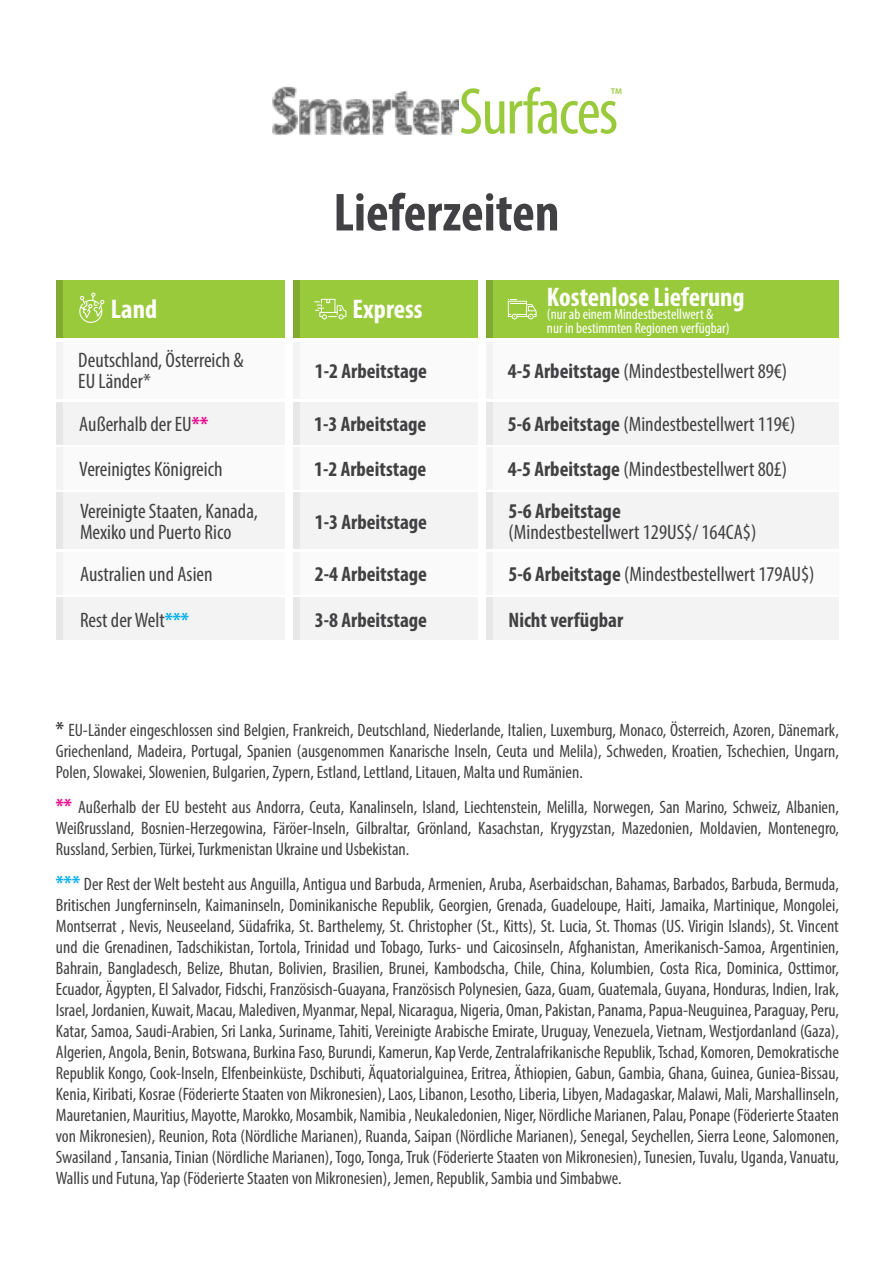
<style>
.page{position:relative;width:893px;height:1263px;background:#fff}
.page>*{position:absolute;margin:0;border:0;box-sizing:border-box;transform-origin:0 0}
.t1{font:condensed 66.3px "Myriad Pro";letter-spacing:-.025em;color:#99ca3b}
.t2{font:700 condensed 54px "Myriad Pro";color:#414042}
.t3{font:700 condensed 27px "Myriad Pro";color:#fff}
.t4{font:condensed 21px/21px "Myriad Pro";color:#414042}
.t5{font:700 condensed 21px/45.5px "Myriad Pro";color:#414042}
.t6{font:condensed 18px/21px "Myriad Pro";color:#414042;text-align:justify}
.t7{font:condensed 15px/13.5px "Myriad Pro";color:#fff}
.t8{font:600 8.4px "Myriad Pro";color:#9aca3d}
.s1{font-weight:700;color:#ec008c}
.s2{font-weight:700;color:#00aeef}
.s3{font-weight:700}
.s4{font-weight:700;font-size:21px}
.s5{font-weight:700;font-size:21px;color:#ec008c}
.s6{font-weight:700;font-size:21px;color:#00aeef}
</style>
<div class="page">
<img style="left:272px;top:86px;width:187px;height:50px">
<div style="left:56px;top:280px;width:229px;height:58px;background:#99ca3b"></div>
<div style="left:56px;top:280px;width:6px;height:58px;background:#81aa31"></div>
<div style="left:56px;top:342px;width:229px;height:57px;background:#fafafa"></div>
<div style="left:56px;top:342px;width:6px;height:57px;background:#f3f3f3"></div>
<div style="left:56px;top:402px;width:229px;height:42px;background:#f3f3f3"></div>
<div style="left:56px;top:402px;width:6px;height:42px;background:#e7e7e7"></div>
<div style="left:56px;top:447px;width:229px;height:43px;background:#fafafa"></div>
<div style="left:56px;top:447px;width:6px;height:43px;background:#f3f3f3"></div>
<div style="left:56px;top:493px;width:229px;height:56px;background:#f3f3f3"></div>
<div style="left:56px;top:493px;width:6px;height:56px;background:#e7e7e7"></div>
<div style="left:56px;top:552px;width:229px;height:43px;background:#fafafa"></div>
<div style="left:56px;top:552px;width:6px;height:43px;background:#f3f3f3"></div>
<div style="left:56px;top:598px;width:229px;height:42px;background:#f3f3f3"></div>
<div style="left:56px;top:598px;width:6px;height:42px;background:#e7e7e7"></div>
<svg style="left:79px;top:292px;width:26px;height:31px"></svg>
<div style="left:486px;top:280px;width:353px;height:58px;background:#99ca3b"></div>
<div style="left:486px;top:280px;width:6px;height:58px;background:#81aa31"></div>
<div style="left:486px;top:342px;width:353px;height:57px;background:#fafafa"></div>
<div style="left:486px;top:342px;width:6px;height:57px;background:#f3f3f3"></div>
<div style="left:486px;top:402px;width:353px;height:42px;background:#f3f3f3"></div>
<div style="left:486px;top:402px;width:6px;height:42px;background:#e7e7e7"></div>
<div style="left:486px;top:447px;width:353px;height:43px;background:#fafafa"></div>
<div style="left:486px;top:447px;width:6px;height:43px;background:#f3f3f3"></div>
<div style="left:486px;top:493px;width:353px;height:56px;background:#f3f3f3"></div>
<div style="left:486px;top:493px;width:6px;height:56px;background:#e7e7e7"></div>
<div style="left:486px;top:552px;width:353px;height:43px;background:#fafafa"></div>
<div style="left:486px;top:552px;width:6px;height:43px;background:#f3f3f3"></div>
<div style="left:486px;top:598px;width:353px;height:42px;background:#f3f3f3"></div>
<div style="left:486px;top:598px;width:6px;height:42px;background:#e7e7e7"></div>
<svg style="left:508px;top:299px;width:29px;height:20px"></svg>
<div style="left:294px;top:280px;width:184px;height:58px;background:#99ca3b"></div>
<div style="left:294px;top:280px;width:6px;height:58px;background:#81aa31"></div>
<div style="left:294px;top:342px;width:184px;height:57px;background:#fafafa"></div>
<div style="left:294px;top:342px;width:6px;height:57px;background:#f3f3f3"></div>
<div style="left:294px;top:402px;width:184px;height:42px;background:#f3f3f3"></div>
<div style="left:294px;top:402px;width:6px;height:42px;background:#e7e7e7"></div>
<div style="left:294px;top:447px;width:184px;height:43px;background:#fafafa"></div>
<div style="left:294px;top:447px;width:6px;height:43px;background:#f3f3f3"></div>
<div style="left:294px;top:493px;width:184px;height:56px;background:#f3f3f3"></div>
<div style="left:294px;top:493px;width:6px;height:56px;background:#e7e7e7"></div>
<div style="left:294px;top:552px;width:184px;height:43px;background:#fafafa"></div>
<div style="left:294px;top:552px;width:6px;height:43px;background:#f3f3f3"></div>
<div style="left:294px;top:598px;width:184px;height:42px;background:#f3f3f3"></div>
<div style="left:294px;top:598px;width:6px;height:42px;background:#e7e7e7"></div>
<svg style="left:315px;top:298px;width:32px;height:21px"></svg>
<h1 class="t1" style="left:459px;top:71px;width:161px">Surfaces</h1>
<p class="t8" style="left:611px;top:86px;width:13px">TM</p>
<h3 class="t3" style="left:111px;top:292px;width:48px">Land</h3>
<p class="t4" style="left:78px;top:349px;width:167px">Deutschland, Österreich &amp;<br>EU Länder*</p>
<p class="t4" style="left:79px;top:401px;width:145px;line-height:45.5px">Außerhalb der EU<span class="s1">**<br></span>Vereinigtes Königreich</p>
<p class="t4" style="left:80px;top:500px;width:180px">Vereinigte Staaten, Kanada,<br>Mexiko und Puerto Rico</p>
<p class="t4" style="left:80px;top:551px;width:134px;line-height:45.6px">Australien und Asien<br>Rest der Welt<span class="s2">***</span></p>
<h2 class="t2" style="left:333px;top:179px;width:228px">Lieferzeiten</h2>
<h3 class="t3" style="left:353px;top:292px;width:72px">Express</h3>
<p class="t5" style="left:315px;top:348px;width:114px">1-2 Arbeitstage</p>
<p class="t5" style="left:314px;top:401px;width:114px">1-3 Arbeitstage<br>1-2 Arbeitstage</p>
<p class="t5" style="left:315px;top:499px;width:114px">1-3 Arbeitstage</p>
<p class="t5" style="left:315px;top:551px;width:114px">2-4 Arbeitstage<br>3-8 Arbeitstage</p>
<h3 class="t3" style="left:547px;top:280px;width:199px">Kostenlose Lieferung</h3>
<p class="t7" style="left:547px;top:307px;width:184px">(nur ab einem Mindestbestellwert &amp; nur in bestimmten Regionen verfügbar)</p>
<p class="t4" style="left:508px;top:360px;width:281px"><span class="s3">4-5 Arbeitstage</span> (Mindestbestellwert 89€)</p>
<p class="t4" style="left:508px;top:401px;width:289px;line-height:45.5px"><span class="s3">5-6 Arbeitstage</span> (Mindestbestellwert 119€)<br><span class="s3">4-5 Arbeitstage</span> (Mindestbestellwert 80£)</p>
<p class="t5" style="left:509px;top:488px;width:114px">5-6 Arbeitstage</p>
<p class="t4" style="left:509px;top:511px;width:307px;line-height:42px">(Mindestbestellwert 129US$/ 164CA$)<br><span class="s3">5-6 Arbeitstage</span> (Mindestbestellwert 179AU$)</p>
<p class="t5" style="left:509px;top:597px;width:116px">Nicht verfügbar</p>
<p class="t6" style="left:56px;top:719px;width:785px"><span class="s4">*</span> EU-Länder eingeschlossen sind Belgien, Frankreich, Deutschland, Niederlande, Italien, Luxemburg, Monaco, Österreich, Azoren, Dänemark, Griechenland, Madeira, Portugal, Spanien (ausgenommen Kanarische Inseln, Ceuta und Melila), Schweden, Kroatien, Tschechien, Ungarn, Polen, Slowakei, Slowenien, Bulgarien, Zypern, Estland, Lettland, Litauen, Malta und Rumänien.</p>
<p class="t6" style="left:56px;top:796px;width:785px"><span class="s5">**</span> Außerhalb der EU besteht aus Andorra, Ceuta, Kanalinseln, Island, Liechtenstein, Melilla, Norwegen, San Marino, Schweiz, Albanien, Weißrussland, Bosnien-Herzegowina, Färöer-Inseln, Gilbraltar, Grönland, Kasachstan, Krygyzstan, Mazedonien, Moldavien, Montenegro, Russland, Serbien, Türkei, Turkmenistan Ukraine und Usbekistan.</p>
<p class="t6" style="left:56px;top:873px;width:785px"><span class="s6">***</span> Der Rest der Welt besteht aus Anguilla, Antigua und Barbuda, Armenien, Aruba, Aserbaidschan, Bahamas, Barbados, Barbuda, Bermuda, Britischen Jungferninseln, Kaimaninseln, Dominikanische Republik, Georgien, Grenada, Guadeloupe, Haiti, Jamaika, Martinique, Mongolei, Montserrat , Nevis, Neuseeland, Südafrika, St. Barthelemy, St. Christopher (St., Kitts), St. Lucia, St. Thomas (US. Virigin Islands), St. Vincent und die Grenadinen, Tadschikistan, Tortola, Trinidad und Tobago, Turks- und Caicosinseln, Afghanistan, Amerikanisch-Samoa, Argentinien, Bahrain, Bangladesch, Belize, Bhutan, Bolivien, Brasilien, Brunei, Kambodscha, Chile, China, Kolumbien, Costa Rica, Dominica, Osttimor, Ecuador, Ägypten, El Salvador, Fidschi, Französisch-Guayana, Französisch Polynesien, Gaza, Guam, Guatemala, Guyana, Honduras, Indien, Irak, Israel, Jordanien, Kuwait, Macau, Malediven, Myanmar, Nepal, Nicaragua, Nigeria, Oman, Pakistan, Panama, Papua-Neuguinea, Paraguay, Peru, Katar, Samoa, Saudi-Arabien, Sri Lanka, Suriname, Tahiti, Vereinigte Arabische Emirate, Uruguay, Venezuela, Vietnam, Westjordanland (Gaza), Algerien, Angola, Benin, Botswana, Burkina Faso, Burundi, Kamerun, Kap Verde, Zentralafrikanische Republik, Tschad, Komoren, Demokratische Republik Kongo, Cook-Inseln, Elfenbeinküste, Dschibuti, Äquatorialguinea, Eritrea, Äthiopien, Gabun, Gambia, Ghana, Guinea, Guniea-Bissau, Kenia, Kiribati, Kosrae (Föderierte Staaten von Mikronesien), Laos, Libanon, Lesotho, Liberia, Libyen, Madagaskar, Malawi, Mali, Marshallinseln, Mauretanien, Mauritius, Mayotte, Marokko, Mosambik, Namibia , Neukaledonien, Niger, Nördliche Marianen, Palau, Ponape (Föderierte Staaten von Mikronesien), Reunion, Rota (Nördliche Marianen), Ruanda, Saipan (Nördliche Marianen), Senegal, Seychellen, Sierra Leone, Salomonen, Swasiland , Tansania, Tinian (Nördliche Marianen), Togo, Tonga, Truk (Föderierte Staaten von Mikronesien), Tunesien, Tuvalu, Uganda, Vanuatu, Wallis und Futuna, Yap (Föderierte Staaten von Mikronesien), Jemen, Republik, Sambia und Simbabwe.</p>
</div>
